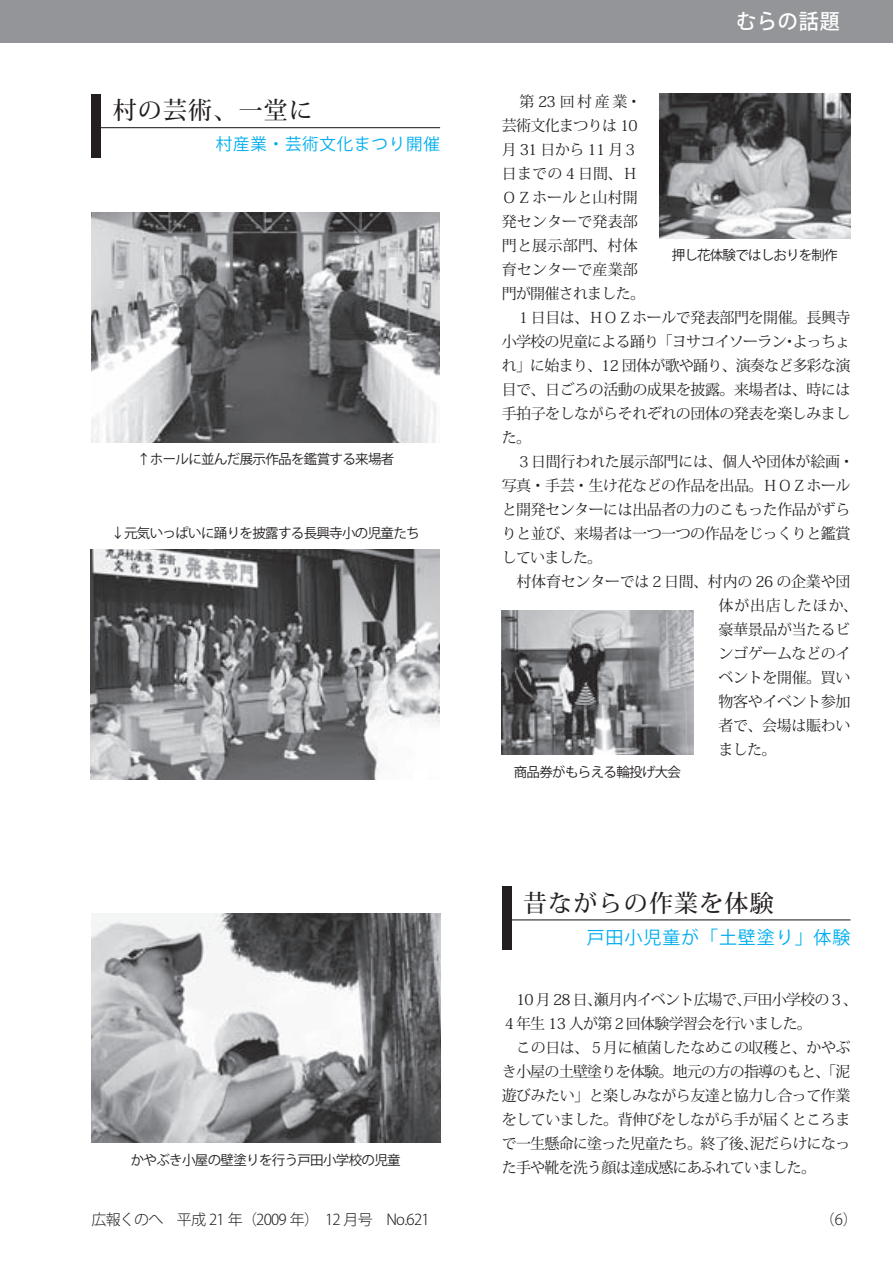
<style>
.page{position:relative;width:893px;height:1263px;background:#fff}
.page>*{position:absolute;margin:0;border:0;box-sizing:border-box;transform-origin:0 0}
.t1{font:500 24px "Koz Min Std";letter-spacing:.05em;color:#231f20}
.t2{font:500 21px "Koz Go Std";letter-spacing:.05em;color:#fff;scale:.95 1}
.t3{font:18px "Koz Go Std";letter-spacing:.05em;color:#00aeef}
.t4{font:16.5px "Koz Go Std";letter-spacing:.05em;color:#00aeef}
.t5{font:15px/24px "Koz Min Std";letter-spacing:-.03em;color:#231f20}
.t6{font:15px/24px "Koz Min Std";letter-spacing:-.05em;color:#231f20}
.t7{font:300 15px "Koz Go Std";letter-spacing:-.05em;color:#231f20}
.t8{font:15px "Koz Min Std";letter-spacing:.05em;color:#231f20}
.t9{font:13.5px "Koz Go Std";letter-spacing:-.05em;color:#231f20}
</style>
<div class="page">
<div style="left:0;top:0;width:893px;height:43px;background:#939598"></div>
<img style="left:91px;top:213px;width:349px;height:229px">
<hr style="left:96px;top:127px;width:344px;height:1px;background:#231f20">
<div style="left:91px;top:94px;width:10px;height:64px;background:#231f20"></div>
<img style="left:91px;top:913px;width:349px;height:230px">
<hr style="left:506px;top:919px;width:344px;height:1px;background:#231f20">
<div style="left:502px;top:886px;width:9px;height:64px;background:#231f20"></div>
<img style="left:91px;top:550px;width:349px;height:229px">
<img style="left:502px;top:610px;width:191px;height:145px">
<img style="left:659px;top:94px;width:191px;height:144px">
<h1 class="t1" style="left:113px;top:95px;width:202px">村の芸術、一堂に</h1>
<p class="t4" style="left:216px;top:134px;width:226px">村産業・芸術文化まつり開催</p>
<p class="t9" style="left:137px;top:451px;width:259px">↑ホールに並んだ展示作品を鑑賞する来場者</p>
<p class="t9" style="left:111px;top:524px;width:310px">↓元気いっぱいに踊りを披露する長興寺小の児童たち</p>
<p class="t9" style="left:131px;top:1152px;width:271px">かやぶき小屋の壁塗りを行う戸田小学校の児童</p>
<p class="t7" style="left:91px;top:1210px;width:340px">広報くのへ　平成 21 年（2009 年）　12 月号　No.621</p>
<h2 class="t2" style="left:736px;top:8px;width:111px">むらの話題</h2>
<p class="t5" style="left:502px;top:89px;width:350px">　第23回村産業・<br>芸術文化まつりは 10<br>月 31 日から 11 月３<br>日までの４日間、Ｈ<br>ＯＺホールと山村開<br>発センターで発表部<br>門と展示部門、村体<br>育センターで産業部<br>門が開催されました。<br>　１日目は、ＨＯＺホールで発表部門を開催。長興寺小学校の児童による踊り「ヨサコイソーランよっちょ</p>
<p class="t9" style="left:672px;top:247px;width:167px">押し花体験ではしおりを制作</p>
<p class="t5" style="left:782px;top:329px;width:16px">・</p>
<p class="t6" style="left:502px;top:353px;width:350px">れ」に始まり、12 団体が歌や踊り、演奏など多彩な演</p>
<p class="t5" style="left:502px;top:377px;width:350px">目で、日ごろの活動の成果を披露。来場者は、時には</p>
<p class="t5" style="left:502px;top:401px;width:350px">手拍子をしながらそれぞれの団体の発表を楽しみまし</p>
<p class="t5" style="left:502px;top:425px;width:31px">た。</p>
<p class="t5" style="left:502px;top:449px;width:354px">　３日間行われた展示部門には、個人や団体が絵画・</p>
<p class="t5" style="left:502px;top:473px;width:350px">写真・手芸・生け花などの作品を出品。ＨＯＺホール</p>
<p class="t5" style="left:502px;top:497px;width:350px">と開発センターには出品者の力のこもった作品がずら</p>
<p class="t5" style="left:502px;top:521px;width:350px">りと並び、来場者は一つ一つの作品をじっくりと鑑賞</p>
<p class="t5" style="left:502px;top:545px;width:102px">していました。</p>
<p class="t5" style="left:502px;top:569px;width:350px">　村体育センターでは２日間、村内の 26 の企業や団</p>
<p class="t8" style="left:719px;top:596px;width:141px">体が出店したほか、</p>
<p class="t5" style="left:719px;top:617px;width:133px">豪華景品が当たるビ</p>
<p class="t5" style="left:719px;top:641px;width:133px">ンゴゲームなどのイ</p>
<p class="t5" style="left:719px;top:665px;width:133px">ベントを開催。買い</p>
<p class="t5" style="left:719px;top:689px;width:133px">物客やイベント参加</p>
<p class="t5" style="left:719px;top:713px;width:133px">者で、会場は賑わい</p>
<p class="t5" style="left:719px;top:737px;width:59px">ました。</p>
<p class="t9" style="left:514px;top:764px;width:169px">商品券がもらえる輪投げ大会</p>
<h1 class="t1" style="left:523px;top:887px;width:252px">昔ながらの作業を体験</h1>
<p class="t3" style="left:587px;top:926px;width:265px">戸田小児童が「土壁塗り」体験</p>
<p class="t6" style="left:502px;top:988px;width:358px">　10 月 28 日瀬月内イベント広場で戸田小学校の３、</p>
<p class="t5" style="left:736px;top:988px;width:16px">、</p>
<p class="t5" style="left:502px;top:988px;width:350px;text-indent:85px">、<br>４年生 13 人が第２回体験学習会を行いました。<br>　この日は、５月に植菌したなめこの収穫と、かやぶき小屋の土壁塗りを体験。地元の方の指導のもと、「泥遊びみたい」と楽しみながら友達と協力し合って作業をしていました。背伸びをしながら手が届くところまで一生懸命に塗った児童たち。終了後泥だらけになっ</p>
<p class="t6" style="left:502px;top:1132px;width:316px;text-indent:241px">、<br>た手や靴を洗う顔は達成感にあふれていました。</p>
<p class="t7" style="left:820px;top:1210px;width:40px">) (6</p>
</div>
